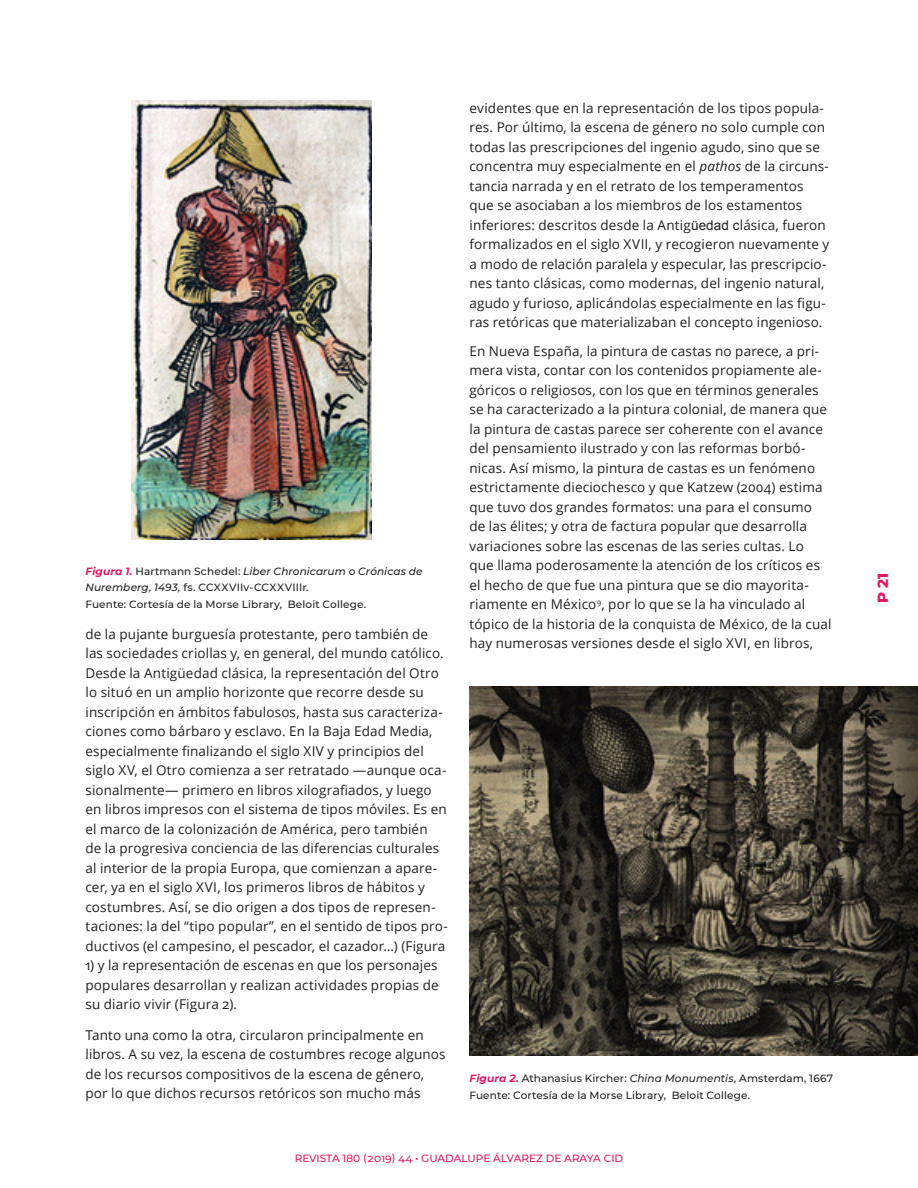
<style>
.page{position:relative;width:918px;height:1188px;background:#fff}
.page>*{position:absolute;margin:0;border:0;box-sizing:border-box;transform-origin:0 0}
.t1{font:800 15px "Montserrat";color:#df1964}
.Texto{font:13.5px/19.5px "Open Sans";letter-spacing:.01em;color:#231f20}
.bajada_imagen{font:500 10.5px/16.5px "Montserrat";letter-spacing:.015em;color:#231f20}
.t2{font:500 10.5px "Montserrat";color:#df1964}
.s1{font-weight:700;font-style:italic;color:#df1964}
.s2{font-style:italic}
.s3{font-family:"Arial"}
</style>
<div class="page">
<img style="left:132px;top:100px;width:240px;height:440px">
<img style="left:470px;top:687px;width:448px;height:368px">
<p class="bajada_imagen" style="left:86px;top:562px;width:339px"><span class="s1">Figura 1.</span> Hartmann Schedel: <span class="s2">Liber Chronicarum o Crónicas de<br>Nuremberg, 1493,</span> fs. CCXXVIIv-CCXXVIIIr.<br>Fuente: Cortesía de la Morse Library, Beloit College.</p>
<p class="Texto" style="left:86px;top:624px;width:364px">de la pujante burguesía protestante, pero también de las sociedades criollas y, en general, del mundo católico.<br>Desde la Antigüedad clásica, la representación del Otro lo situó en un amplio horizonte que recorre desde su inscripción en ámbitos fabulosos, hasta sus caracteriza&shy;ciones como bárbaro y esclavo. En la Baja Edad Media, especialmente finalizando el siglo XIV y principios del siglo XV, el Otro comienza a ser retratado —aunque oca&shy;sionalmente— primero en libros xilografiados, y luego en libros impresos con el sistema de tipos móviles. Es en el marco de la colonización de América, pero también<br>de la progresiva conciencia de las diferencias culturales al interior de la propia Europa, que comienzan a apare&shy;cer, ya en el siglo XVI, los primeros libros de hábitos y costumbres. Así, se dio origen a dos tipos de represen&shy;taciones: la del “tipo popular”, en el sentido de tipos pro&shy;ductivos (el campesino, el pescador, el cazador…) (Figura</p>
<p class="Texto" style="left:86px;top:955px;width:355px;text-align:justify">1) y la representación de escenas en que los personajes populares desarrollan y realizan actividades propias de su diario vivir (Figura 2).</p>
<p class="Texto" style="left:86px;top:1025px;width:362px">Tanto una como la otra, circularon principalmente en libros. A su vez, la escena de costumbres recoge algunos de los recursos compositivos de la escena de género, por lo que dichos recursos retóricos son mucho más</p>
<p class="Texto" style="left:470px;top:98px;width:361px">evidentes que en la representación de los tipos popula&shy;res. Por último, la escena de género no solo cumple con todas las prescripciones del ingenio agudo, sino que se concentra muy especialmente en el <span class="s2">pathos</span> de la circuns&shy;tancia narrada y en el retrato de los temperamentos que se asociaban a los miembros de los estamentos inferiores: descritos desde la Antig<span class="s3">üedad c</span>lásica, fueron formalizados en el siglo XVII, y recogieron nuevamente y a modo de relación paralela y especular, las prescripcio&shy;nes tanto clásicas, como modernas, del ingenio natural, agudo y furioso, aplicándolas especialmente en las figu&shy;ras retóricas que materializaban el concepto ingenioso.</p>
<p class="Texto" style="left:470px;top:341px;width:364px">En Nueva España, la pintura de castas no parece, a pri&shy;mera vista, contar con los contenidos propiamente ale&shy;góricos o religiosos, con los que en términos generales se ha caracterizado a la pintura colonial, de manera que la pintura de castas parece ser coherente con el avance del pensamiento ilustrado y con las reformas borbó&shy;nicas. Así mismo, la pintura de castas es un fenómeno estrictamente dieciochesco y que Katzew (2004) estima que tuvo dos grandes formatos: una para el consumo<br>de las élites; y otra de factura popular que desarrolla variaciones sobre las escenas de las series cultas. Lo que llama poderosamente la atención de los críticos es el hecho de que fue una pintura que se dio mayorita&shy;riamente en México<sup>9</sup>, por lo que se la ha vinculado al tópico de la historia de la conquista de México, de la cual hay numerosas versiones desde el siglo XVI, en libros,</p>
<p class="bajada_imagen" style="left:470px;top:1070px;width:365px"><span class="s1">Figura 2.</span> Athanasius Kircher: <span class="s2">China Monumentis</span>, Amsterdam, 1667<br>Fuente: Cortesía de la Morse Library, Beloit College.</p>
<p class="t2" style="left:295px;top:1151px;width:330px">REVISTA 180 (2019) 44 • GUADALUPE ÁLVAREZ DE ARAYA CID</p>
<p class="t1" style="left:872px;top:603px;width:32px;rotate:-90deg">P 21</p>
</div>
